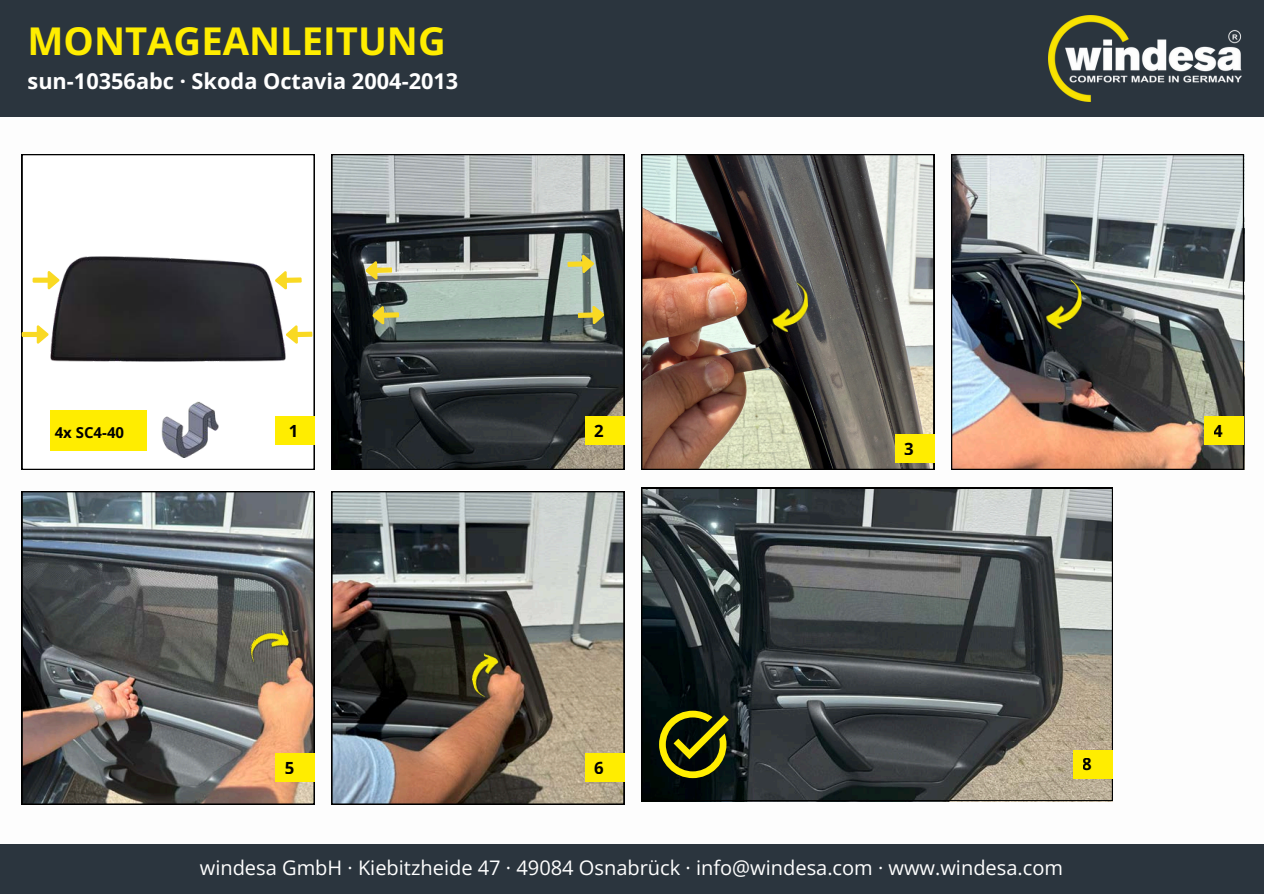
<style>
.page{position:relative;width:1264px;height:894px;background:#fff}
.page>*{position:absolute;margin:0;border:0;box-sizing:border-box;transform-origin:0 0}
.t1{font:700 38.25px "Open Sans";color:#ffed00}
.t2{font:700 21.75px "Open Sans";color:#fff}
.t3{font:20.1px "Open Sans";color:#fff}
.t4{font:700 16.8px "Open Sans";color:#000}
.t5{font:700 15px "Open Sans";color:#000}
</style>
<div class="page">
<div style="left:0;top:0;width:1263px;height:116px;background:#2b353e"></div>
<img style="left:1048px;top:15px;width:193px;height:87px">
<svg style="left:22px;top:154px;width:292px;height:315px"></svg>
<div style="left:275px;top:416px;width:39px;height:28px;background:#ffed00"></div>
<svg style="left:331px;top:154px;width:293px;height:315px;background:#596060"></svg>
<div style="left:585px;top:416px;width:39px;height:28px;background:#ffed00"></div>
<img style="left:951px;top:154px;width:292px;height:315px">
<div style="left:1204px;top:416px;width:40px;height:28px;background:#ffed00"></div>
<img style="left:22px;top:491px;width:292px;height:313px">
<div style="left:275px;top:753px;width:39px;height:28px;background:#ffed00"></div>
<img style="left:331px;top:491px;width:293px;height:313px">
<div style="left:585px;top:753px;width:39px;height:28px;background:#ffed00"></div>
<div style="left:0;top:844px;width:1263px;height:49px;background:#2b353e"></div>
<svg style="left:365px;top:260px;width:27px;height:20px"></svg>
<img style="left:641px;top:154px;width:293px;height:315px">
<div style="left:894px;top:434px;width:40px;height:28px;background:#ffed00"></div>
<svg style="left:33px;top:270px;width:17px;height:20px"></svg>
<svg style="left:641px;top:487px;width:471px;height:313px;background:#515655"></svg>
<div style="left:1073px;top:749px;width:39px;height:28px;background:#ffed00"></div>
<svg style="left:659px;top:710px;width:70px;height:67px;background:#595909"></svg>
<img style="left:244px;top:620px;width:51px;height:55px">
<img style="left:466px;top:649px;width:43px;height:52px">
<img style="left:767px;top:278px;width:42px;height:54px">
<svg style="left:22px;top:325px;width:27px;height:19px"></svg>
<svg style="left:286px;top:270px;width:16px;height:20px"></svg>
<svg style="left:286px;top:324px;width:27px;height:20px"></svg>
<img style="left:50px;top:256px;width:236px;height:106px">
<div style="left:50px;top:410px;width:96px;height:40px;background:#ffed00"></div>
<img style="left:161px;top:401px;width:57px;height:57px">
<svg style="left:372px;top:305px;width:27px;height:20px"></svg>
<svg style="left:577px;top:305px;width:28px;height:20px"></svg>
<svg style="left:567px;top:254px;width:27px;height:20px"></svg>
<img style="left:1040px;top:275px;width:42px;height:55px">
<h1 class="t1" style="left:28px;top:14px;width:419px">MONTAGEANLEITUNG</h1>
<p class="t2" style="left:28px;top:65px;width:432px">sun-10356abc · Skoda Octavia 2004-2013</p>
<p class="t5" style="left:55px;top:421px;width:71px">4x SC4-40</p>
<p class="t4" style="left:289px;top:418px;width:11px">1</p>
<p class="t4" style="left:594px;top:418px;width:11px">2</p>
<p class="t4" style="left:1213px;top:418px;width:11px">4</p>
<p class="t4" style="left:904px;top:436px;width:11px">3</p>
<p class="t4" style="left:284px;top:755px;width:11px">5</p>
<p class="t4" style="left:594px;top:755px;width:11px">6</p>
<p class="t4" style="left:1082px;top:752px;width:11px">8</p>
<p class="t3" style="left:200px;top:853px;width:864px">windesa GmbH · Kiebitzheide 47 · 49084 Osnabrück · info@windesa.com · www.windesa.com</p>
</div>
